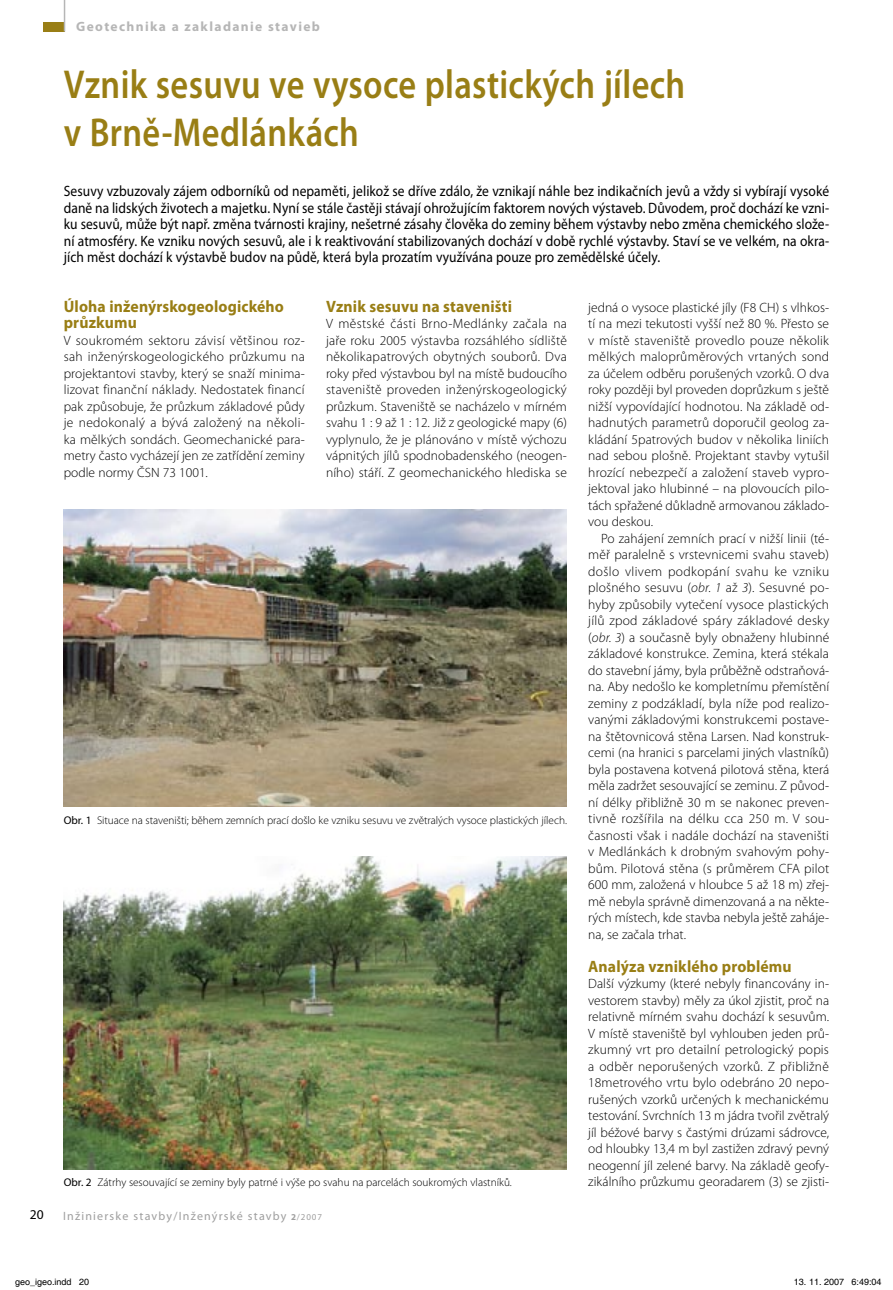
<style>
.page{position:relative;width:893px;height:1290px;background:#fff}
.page>*{position:absolute;margin:0;border:0;box-sizing:border-box;transform-origin:0 0}
._1nadpis{font:600 40.5px/48px "Myriad Pro";letter-spacing:.01em;color:#997e15;scale:.85 1}
._2nadpis{font:700 16.5px/16.5px "Myriad Pro";letter-spacing:.01em;color:#997e15;scale:.95 1}
.perex{font:15px/16.5px "Myriad Pro";letter-spacing:.005em;color:#000;text-align:justify;scale:.9 1}
.text0{font:300 13.5px/16.5px "Myriad Pro";color:#000;text-align:justify}
.text{font:300 13.5px/16.5px "Myriad Pro";color:#000;text-align:justify}
.t1{font:700 13.5px "Myriad Pro";letter-spacing:.1em;color:#b6b6b6}
.t2{font:13.5px "Myriad Pro";color:#000}
.t3{font:12px "Myriad Pro";letter-spacing:.1em;color:#9f9f9f}
.obr{font:300 11.25px "Myriad Pro";letter-spacing:-.005em;color:#000}
.t4{font:9px "Helvetica";color:#000}
.s1{font-weight:400}
.s2{font-weight:700;font-size:9px}
.s3{font-size:9px}
.s4{font-style:italic}
</style>
<div class="page">
<div style="left:43px;top:22px;width:22px;height:9px;background:#997e15"></div>
<hr style="left:64px;top:0;width:1px;height:31px;background:#b6b6b6">
<img style="left:64px;top:509px;width:503px;height:298px">
<img style="left:64px;top:856px;width:503px;height:314px">
<p class="t1" style="left:76px;top:19px;width:245px">Geotechnika a zakladanie stavieb</p>
<p class="_1nadpis" style="left:64px;top:61px;width:733px">Vznik sesuvu ve vysoce plastických jílech v Brně-Medlánkách</p>
<p class="perex" style="left:64px;top:183px;width:852px">Sesuvy vzbuzovaly zájem odborníků od nepaměti, jelikož se dříve zdálo, že vznikají náhle bez indikačních jevů a vždy si vybírají vysoké daně na lidských životech a majetku. Nyní se stále častěji stávají ohrožujícím faktorem nových výstaveb. Důvodem, proč dochází ke vzni&shy;ku sesuvů, může být např. změna tvárnosti krajiny, nešetrné zásahy člověka do zeminy během výstavby nebo změna chemického slože&shy;ní atmosféry. Ke vzniku nových sesuvů, ale i k reaktivování stabilizovaných dochází v době rychlé výstavby. Staví se ve velkém, na okra&shy;jích měst dochází k výstavbě budov na půdě, která byla prozatím využívána pouze pro zemědělské účely.</p>
<p class="_2nadpis" style="left:64px;top:298px;width:233px">Úloha inženýrskogeologického průzkumu</p>
<p class="text0" style="left:64px;top:332px;width:243px">V soukromém sektoru závisí většinou roz&shy;sah inženýrskogeologického průzkumu na projektantovi stavby, který se snaží minima&shy;lizovat finanční náklady. Nedostatek financí pak způsobuje, že průzkum základové půdy je nedokonalý a bývá založený na několi&shy;ka mělkých sondách. Geomechanické para&shy;metry často vycházejí jen ze zatřídění zeminy podle normy ČSN 73 1001.</p>
<p class="_2nadpis" style="left:326px;top:298px;width:197px">Vznik sesuvu na staveništi</p>
<p class="text0" style="left:326px;top:316px;width:243px">V městské části Brno-Medlánky začala na jaře roku 2005 výstavba rozsáhlého sídliště několikapatrových obytných souborů. Dva roky před výstavbou byl na místě budoucího staveniště proveden inženýrskogeologický průzkum. Staveniště se nacházelo v mírném svahu 1 : 9 až 1 : 12. Již z geologické mapy (6) vyplynulo, že je plánováno v místě výchozu vápnitých jílů spodnobadenského (neogen&shy;ního) stáří. Z geomechanického hlediska se</p>
<p class="obr" style="left:64px;top:814px;width:505px"><span class="s1">Obr. 1</span> Situace na staveništi; během zemních prací došlo ke vzniku sesuvu ve zvětralých vysoce plastických jílech.</p>
<p class="obr" style="left:64px;top:1176px;width:450px"><span class="s1">Obr. 2</span> Zátrhy sesouvající se zeminy byly patrné i výše po svahu na parcelách soukromých vlastníků.</p>
<p class="t2" style="left:30px;top:1207px;width:15px">20</p>
<p class="t3" style="left:63px;top:1209px;width:261px">Inžinierske stavby/Inženýrské stavby <span class="s2">2</span><span class="s3">/2007</span></p>
<p class="text0" style="left:588px;top:299px;width:243px">jedná o vysoce plastické jíly (F8 CH) s vlhkos&shy;tí na mezi tekutosti vyšší než 80 %. Přesto se v místě staveniště provedlo pouze několik mělkých maloprůměrových vrtaných sond za účelem odběru porušených vzorků. O dva roky později byl proveden doprůzkum s ještě nižší vypovídající hodnotou. Na základě od&shy;hadnutých parametrů doporučil geolog za&shy;kládání 5patrových budov v několika liniích nad sebou plošně. Projektant stavby vytušil hrozící nebezpečí a založení staveb vypro&shy;jektoval jako hlubinné – na plovoucích pilo&shy;tách spřažené důkladně armovanou základo&shy;vou deskou.</p>
<p class="text" style="left:588px;top:530px;width:243px;text-indent:13px">Po zahájení zemních prací v nižší linii (té&shy;měř paralelně s vrstevnicemi svahu staveb) došlo vlivem podkopání svahu ke vzniku plošného sesuvu (<span class="s4">obr. 1</span> až <span class="s4">3</span>). Sesuvné po&shy;hyby způsobily vytečení vysoce plastických jílů zpod základové spáry základové desky (<span class="s4">obr. 3</span>) a současně byly obnaženy hlubinné základové konstrukce. Zemina, která stékala do stavební jámy, byla průběžně odstraňová&shy;na. Aby nedošlo ke kompletnímu přemístění zeminy z podzákladí, byla níže pod realizo&shy;vanými základovými konstrukcemi postave&shy;na štětovnicová stěna Larsen. Nad konstruk&shy;cemi (na hranici s parcelami jiných vlastníků) byla postavena kotvená pilotová stěna, která měla zadržet sesouvající se zeminu. Z původ&shy;ní délky přibližně 30 m se nakonec preven&shy;tivně rozšířila na délku cca 250 m. V sou&shy;časnosti však i nadále dochází na staveništi v Medlánkách k drobným svahovým pohy&shy;bům. Pilotová stěna (s průměrem CFA pilot 600 mm, založená v hloubce 5 až 18 m) zřej&shy;mě nebyla správně dimenzovaná a na někte&shy;rých místech, kde stavba nebyla ještě zaháje&shy;na, se začala trhat.</p>
<p class="_2nadpis" style="left:588px;top:958px;width:216px">Analýza vzniklého problému</p>
<p class="text0" style="left:588px;top:976px;width:243px">Další výzkumy (které nebyly financovány in&shy;vestorem stavby) měly za úkol zjistit, proč na relativně mírném svahu dochází k sesuvům.<br>V místě staveniště byl vyhlouben jeden prů&shy;zkumný vrt pro detailní petrologický popis a odběr neporušených vzorků. Z přibližně 18metrového vrtu bylo odebráno 20 nepo&shy;rušených vzorků určených k mechanickému testování. Svrchních 13 m jádra tvořil zvětralý jíl béžové barvy s častými drúzami sádrovce, od hloubky 13,4 m byl zastižen zdravý pevný neogenní jíl zelené barvy. Na základě geofy&shy;zikálního průzkumu georadarem (3) se zjisti-</p>
<p class="t4" style="left:15px;top:1277px;width:76px">geo_igeo.indd 20</p>
<p class="t4" style="left:794px;top:1277px;width:89px">13. 11. 2007 6:49:04</p>
</div>
